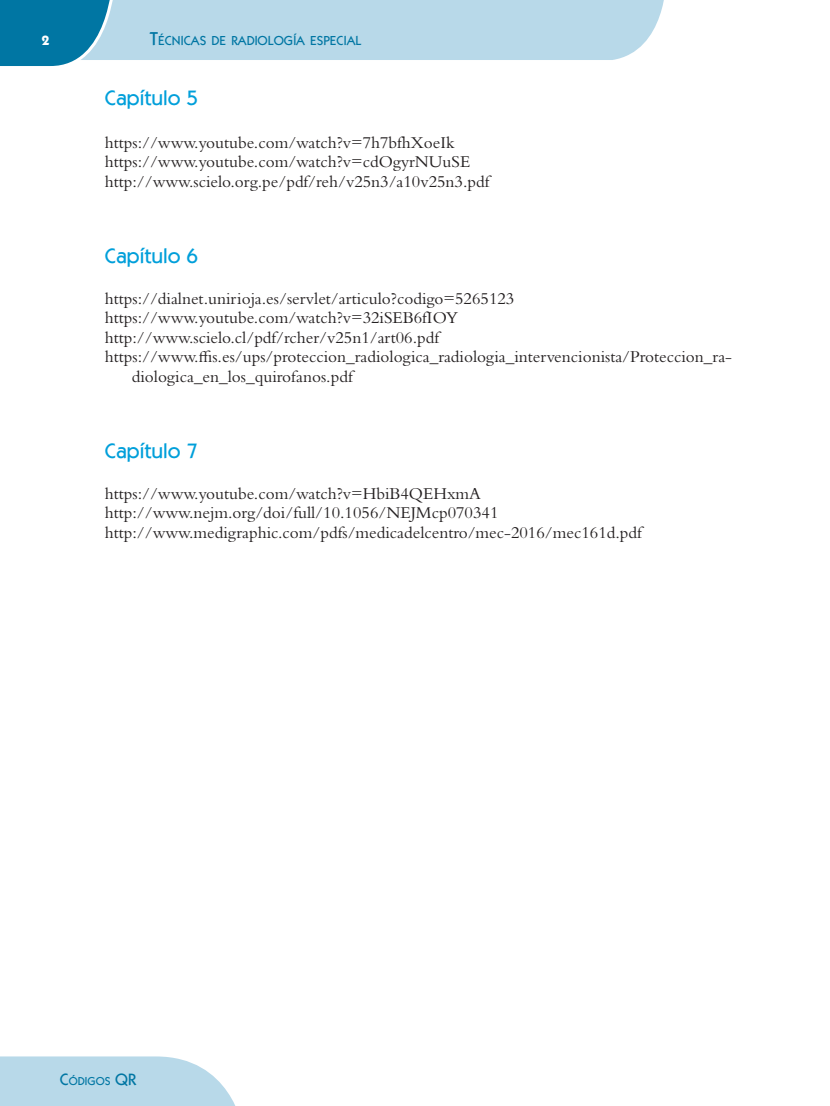
<style>
.page{position:relative;width:830px;height:1106px;background:#fff}
.page>*{position:absolute;margin:0;border:0;box-sizing:border-box;transform-origin:0 0}
.t1{font:500 21px "ITC Kabel Std";color:#009fda}
.t2{font:17.25px/19.5px "Bembo Std";color:#231f20}
.t3{font:700 13.5px "ITC Kabel Std";color:#fff}
.t4{font:500 13.2px "ITC Kabel Std";color:#0076a3}
.t5{font:500 11.55px "ITC Kabel Std";color:#0076a3}
.s1{font-size:18.75px}
.s2{font-size:16.5px}
</style>
<div class="page">
<div style="left:117px;top:0;width:547px;height:60px;background:#b8d9e9"></div>
<svg style="left:0;top:0;width:117px;height:66px;background:#278bb1"></svg>
<svg style="left:0;top:1056px;width:236px;height:50px;background:#bfdceb"></svg>
<p class="t3" style="left:42px;top:32px;width:9px">2</p>
<p class="t4" style="left:150px;top:33px;width:213px"><span class="s1">T</span>ÉCNICAS DE RADIOLOGÍA ESPECIAL</p>
<p class="t1" style="left:105px;top:86px;width:95px">Capítulo 5</p>
<p class="t2" style="left:105px;top:132px;width:386px">https://www.youtube.com/watch?v=7h7bfhXoeIk https://www.youtube.com/watch?v=cdOgyrNUuSE http://www.scielo.org.pe/pdf/reh/v25n3/a10v25n3.pdf</p>
<p class="t1" style="left:105px;top:244px;width:95px">Capítulo 6</p>
<p class="t2" style="left:105px;top:288px;width:411px">https://dialnet.unirioja.es/servlet/articulo?codigo=5265123</p>
<p class="t2" style="left:105px;top:308px;width:355px">https://www.youtube.com/watch?v=32iSEB6fIOY</p>
<p class="t2" style="left:105px;top:327px;width:336px">http://www.scielo.cl/pdf/rcher/v25n1/art06.pdf</p>
<p class="t2" style="left:105px;top:347px;width:628px">https://www.ffis.es/ups/proteccion_radiologica_radiologia_intervencionista/Proteccion_ra-</p>
<p class="t2" style="left:132px;top:366px;width:222px">diologica_en_los_quirofanos.pdf</p>
<p class="t1" style="left:105px;top:439px;width:95px">Capítulo 7</p>
<p class="t2" style="left:105px;top:483px;width:538px">https://www.youtube.com/watch?v=HbiB4QEHxmA http://www.nejm.org/doi/full/10.1056/NEJMcp070341 http://www.medigraphic.com/pdfs/medicadelcentro/mec-2016/mec161d.pdf</p>
<p class="t5" style="left:60px;top:1074px;width:77px"><span class="s2">C</span>ÓDIGOS <span class="s2">QR</span></p>
</div>
